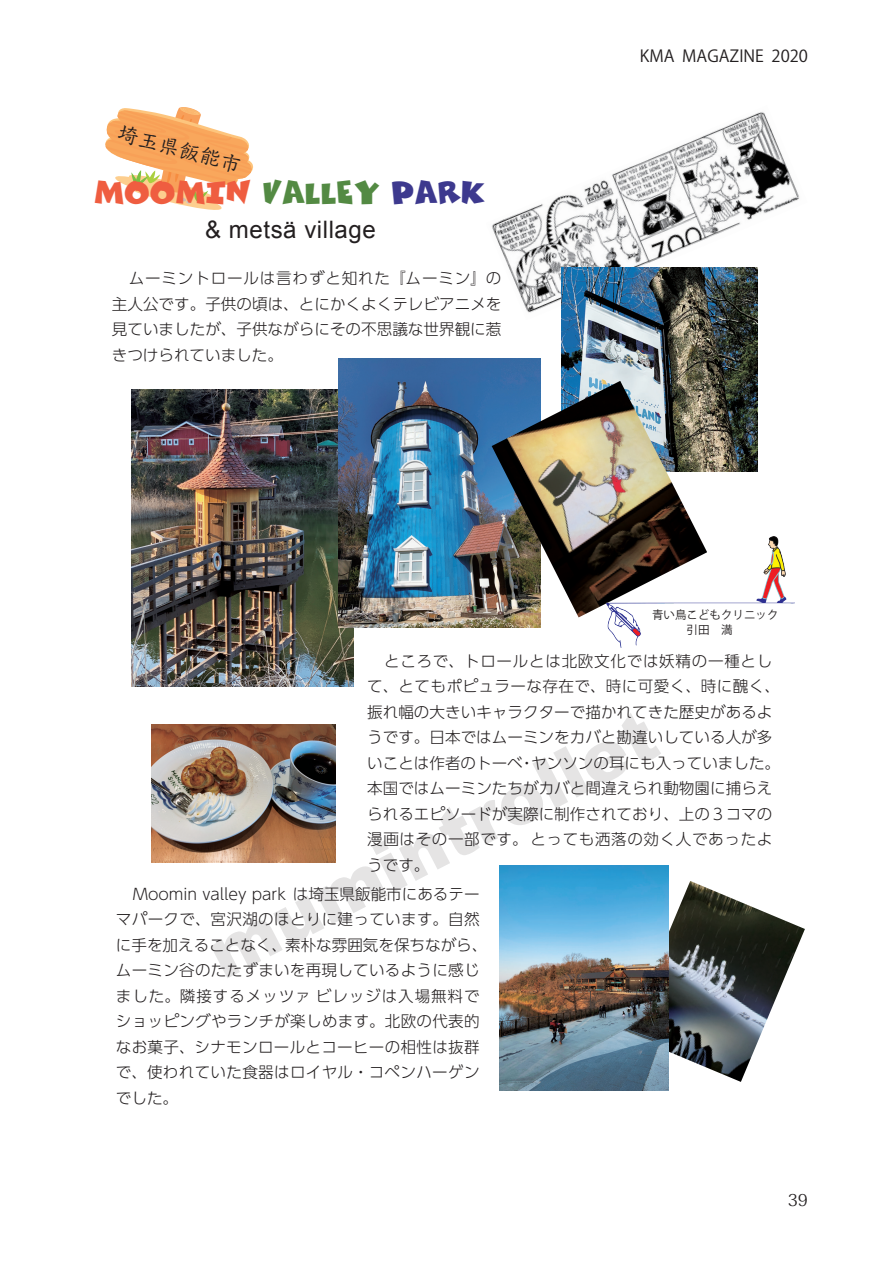
<style>
.page{position:relative;width:893px;height:1263px;background:#fff}
.page>*{position:absolute;margin:0;border:0;box-sizing:border-box;transform-origin:0 0}
.t1{font:900 70.65px "Arial";color:#231f20}
.t2{font:900 33.9px "Zubilo";color:#ef5d40}
.t3{font:24px "Arial";letter-spacing:.025em;color:#231f20}
.t4{font:21.15px "Musashi Std";color:#231f20}
.t5{font:16.5px "Koz Go Pr 6 N";color:#231f20}
.t6{font:16.5px "Koz Min Pr 6 N";color:#231f20}
.t7{font:300 15.6px/25.5px "UD Shin Go Pr 6 N";color:#231f20;text-align:justify}
.t8{font:300 15.6px/25.5px "UD Shin Go Pr 6 N";letter-spacing:.02em;color:#231f20}
.t9{font:11.55px "Koz Go Pr 6 N";color:#231f20}
.s1{color:#538a43}
.s2{color:#3d398e}
</style>
<div class="page">
<img style="left:668px;top:881px;width:137px;height:201px">
<img style="left:499px;top:865px;width:169px;height:226px">
<svg style="left:105px;top:107px;width:148px;height:103px"></svg>
<img style="left:491px;top:112px;width:309px;height:208px">
<img style="left:131px;top:389px;width:223px;height:297px">
<img style="left:338px;top:358px;width:202px;height:270px">
<img style="left:561px;top:268px;width:196px;height:203px">
<img style="left:152px;top:725px;width:183px;height:138px">
<img style="left:492px;top:381px;width:215px;height:236px">
<img style="left:607px;top:536px;width:187px;height:111px">
<h3 class="t4" style="left:122px;top:118px;width:129px;rotate:15deg">埼玉県飯能市</h3>
<h2 class="t2" style="left:95px;top:170px;width:392px">MOOMIN <span class="s1">VALLEY</span> <span class="s2">PARK</span></h2>
<h3 class="t3" style="left:205px;top:213px;width:172px">&amp; metsä village</h3>
<p class="t7" style="left:112px;top:265px;width:391px;text-indent:17px">ムーミントロールは言わずと知れた『ムーミン』の主人公です。子供の頃は、とにかくよくテレビアニメを見ていましたが、子供ながらにその不思議な世界観に惹きつけられていました。</p>
<p class="t5" style="left:640px;top:47px;width:170px">KMA MAGAZINE 2020</p>
<p class="t9" style="left:652px;top:609px;width:128px">青い鳥こどもクリニック</p>
<p class="t7" style="left:367px;top:648px;width:414px;text-align:left;text-indent:17px">ところで、トロールとは北欧文化では妖精の一種として、とてもポピュラーな存在で、時に可愛く、時に醜く、振れ幅の大きいキャラクターで描かれてきた歴史があるようです。日本ではムーミンをカバと勘違いしている人が多いことは作者のトーベ・ヤンソンの耳にも入っていました。本国ではムーミンたちがカバと間違えられ動物園に捕らえられるエピソードが実際に制作されており、上の３コマの漫画はその一部です。 とっても洒落の効く人であったようです。</p>
<p class="t8" style="left:116px;top:881px;width:373px;text-indent:17px">Moomin valley park は埼玉県飯能市にあるテーマパークで、宮沢湖のほとりに建っています。自然に手を加えることなく、素朴な雰囲気を保ちながら、ムーミン谷のたたずまいを再現しているように感じました。隣接するメッツァ ビレッジは入場無料でショッピングやランチが楽しめます。北欧の代表的なお菓子、シナモンロールとコーヒーの相性は抜群で、使われていた食器はロイヤル・コペンハーゲンでした。</p>
<h1 class="t1" style="left:188px;top:911px;width:496px;rotate:-27deg">mumintrollet</h1>
<p class="t6" style="left:788px;top:1191px;width:22px">39</p>
</div>
